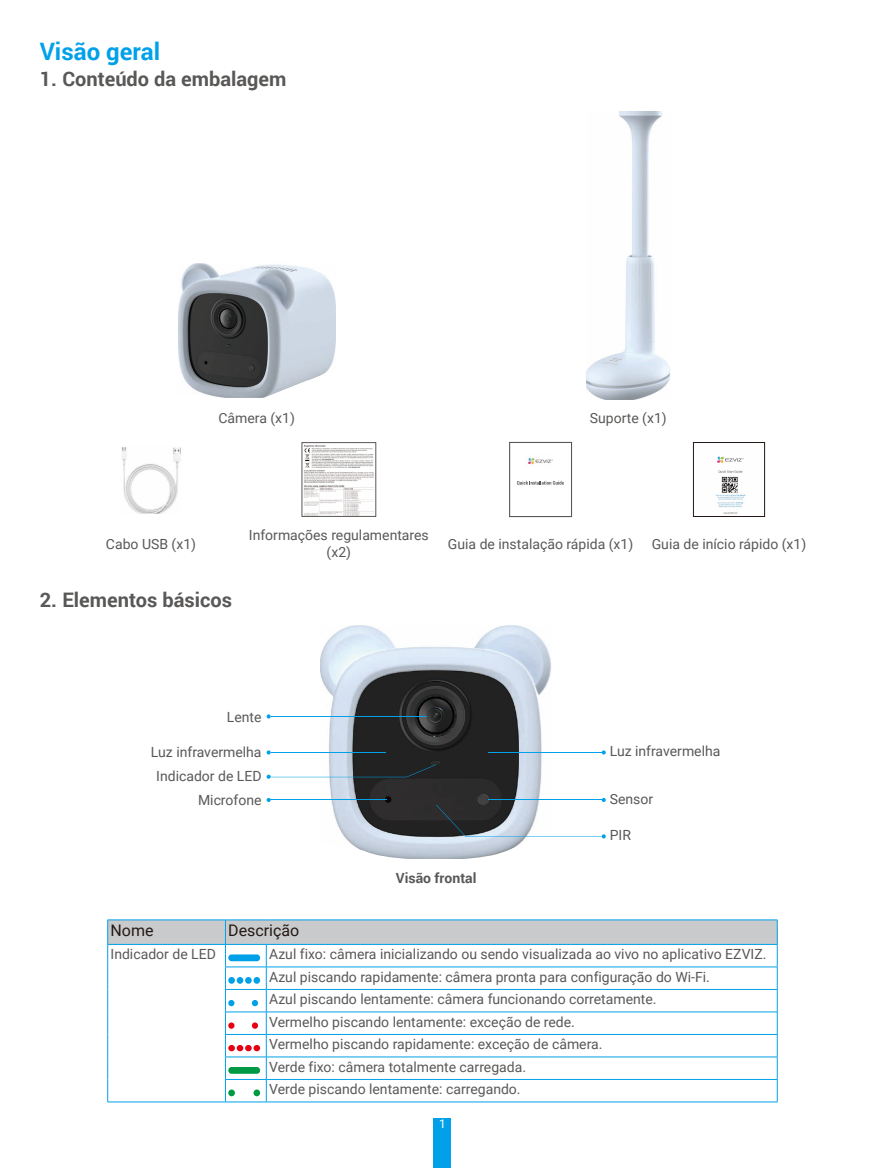
<style>
.page{position:relative;width:885px;height:1168px;background:#fff}
.page>*{position:absolute;margin:0;border:0;box-sizing:border-box;transform-origin:0 0}
.t1{font:700 24px "Roboto";color:#00a1e9}
.t2{font:700 20px "Roboto";color:#595857}
.t3{font:16px "Roboto";color:#231916}
.t4{font:14px/22.6px "Roboto";color:#595857;text-align:center}
.t5{font:700 14px "Roboto";color:#595857}
.t6{font:12px "Roboto";color:#fff}
</style>
<div class="page">
<div style="left:434px;top:1118px;width:17px;height:50px;background:#00a1e9"></div>
<img style="left:178px;top:263px;width:158px;height:135px">
<img style="left:586px;top:111px;width:84px;height:289px">
<img style="left:122px;top:447px;width:59px;height:67px">
<img style="left:304px;top:445px;width:70px;height:69px">
<div style="left:302px;top:442px;width:74px;height:74px;border:1px solid #595857"></div>
<div style="left:509px;top:442px;width:63px;height:75px;border:1px solid #595857"></div>
<svg style="left:517px;top:481px;width:46px;height:4px"></svg>
<svg style="left:528px;top:457px;width:25px;height:9px"></svg>
<img style="left:716px;top:456px;width:30px;height:58px">
<div style="left:693px;top:442px;width:71px;height:75px;border:1px solid #231916"></div>
<img style="left:320px;top:625px;width:231px;height:234px">
<svg style="left:601px;top:750px;width:4px;height:4px"></svg>
<svg style="left:266px;top:714px;width:5px;height:4px"></svg>
<svg style="left:266px;top:750px;width:5px;height:4px"></svg>
<svg style="left:266px;top:798px;width:5px;height:4px"></svg>
<hr style="left:271px;top:716px;width:155px;height:1px;background:#00a1e9">
<hr style="left:271px;top:800px;width:116px;height:1px;background:#00a1e9">
<hr style="left:271px;top:752px;width:114px;height:1px;background:#00a1e9">
<svg style="left:436px;top:798px;width:169px;height:40px"></svg>
<svg style="left:266px;top:764px;width:170px;height:15px"></svg>
<hr style="left:487px;top:752px;width:114px;height:1px;background:#00a1e9">
<hr style="left:107px;top:1102px;width:118px;height:1px;background:#00a1e9">
<hr style="left:107px;top:919px;width:118px;height:1px;background:#00a1e9">
<hr style="left:225px;top:919px;width:41px;height:1px;background:#00a1e9">
<hr style="left:266px;top:919px;width:511px;height:1px;background:#00a1e9">
<hr style="left:225px;top:1102px;width:41px;height:1px;background:#00a1e9">
<hr style="left:266px;top:1102px;width:511px;height:1px;background:#00a1e9">
<svg style="left:107px;top:920px;width:670px;height:182px"></svg>
<div style="left:245px;top:1045px;width:7px;height:6px;background:#e60013;border-radius:50%"></div>
<div style="left:228px;top:1067px;width:32px;height:7px;background:#094;border-radius:3px"></div>
<div style="left:228px;top:1089px;width:7px;height:7px;background:#094;border-radius:50%"></div>
<div style="left:253px;top:1089px;width:7px;height:7px;background:#094;border-radius:50%"></div>
<h1 class="t1" style="left:40px;top:35px;width:122px">Visão geral</h1>
<h2 class="t2" style="left:40px;top:64px;width:248px">1. Conteúdo da embalagem</h2>
<p class="t4" style="left:218px;top:406px;width:78px">Câmera (x1)</p>
<p class="t4" style="left:589px;top:406px;width:78px">Suporte (x1)</p>
<p class="t4" style="left:106px;top:532px;width:92px">Cabo USB (x1)</p>
<p class="t4" style="left:249px;top:526px;width:181px;line-height:16.8px">Informações regulamentares (x2)</p>
<p class="t4" style="left:448px;top:532px;width:187px">Guia de instalação rápida (x1)</p>
<p class="t4" style="left:651px;top:532px;width:156px">Guia de início rápido (x1)</p>
<h2 class="t2" style="left:40px;top:586px;width:194px">2. Elementos básicos</h2>
<p class="t4" style="left:227px;top:705px;width:36px">Lente</p>
<p class="t4" style="left:151px;top:741px;width:112px">Luz infravermelha</p>
<p class="t4" style="left:609px;top:740px;width:112px">Luz infravermelha</p>
<p class="t4" style="left:609px;top:787px;width:45px">Sensor</p>
<p class="t4" style="left:609px;top:823px;width:23px">PIR</p>
<p class="t4" style="left:156px;top:764px;width:107px;line-height:24px;text-align:right">Indicador de LED<br>Microfone</p>
<p class="t5" style="left:396px;top:868px;width:82px">Visão frontal</p>
<p class="t3" style="left:110px;top:919px;width:45px">Nome</p>
<p class="t3" style="left:228px;top:919px;width:73px">Descrição</p>
<p class="t4" style="left:110px;top:942px;width:107px">Indicador de LED</p>
<p class="t4" style="left:269px;top:942px;width:498px;text-align:left">Azul fixo: câmera inicializando ou sendo visualizada ao vivo no aplicativo EZVIZ.<br>Azul piscando rapidamente: câmera pronta para configuração do Wi-Fi.<br>Azul piscando lentamente: câmera funcionando corretamente.<br>Vermelho piscando lentamente: exceção de rede.<br>Vermelho piscando rapidamente: exceção de câmera.<br>Verde fixo: câmera totalmente carregada.<br>Verde piscando lentamente: carregando.</p>
<p class="t6" style="left:439px;top:1116px;width:8px">1</p>
</div>
